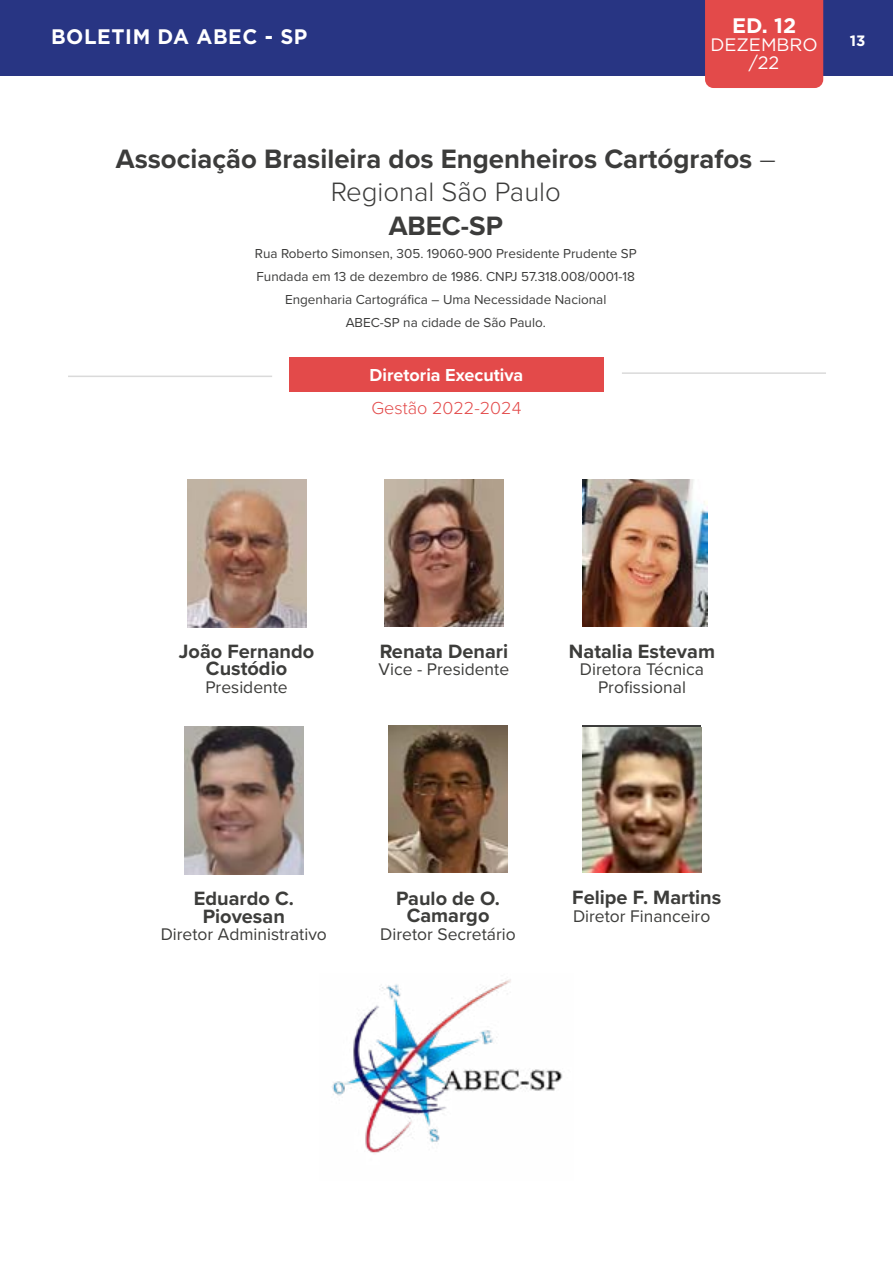
<style>
.page{position:relative;width:893px;height:1263px;background:#fff}
.page>*{position:absolute;margin:0;border:0;box-sizing:border-box;transform-origin:0 0}
.t1{font:700 27.6px/33px "Proxima Nova";color:#3c3c3b;text-align:center}
.t2{font:700 21px "Gotham";letter-spacing:.03em;color:#fff}
.t3{font:700 19.95px/17.4px "Proxima Nova";color:#3d3d3b;text-align:center}
.t4{font:700 18px "Proxima Nova";color:#fff}
.t5{font:300 18px "Proxima Nova";color:#e34a4a}
.t6{font:18px/18px "Gotham";color:#fff;text-align:center}
.t7{font:17.4px/17.4px "Proxima Nova";color:#3d3d3b;text-align:center}
.t8{font:700 15px "Gotham";color:#fff}
.t9{font:13.5px/23px "Proxima Nova";color:#3c3c3b;text-align:center}
.s1{font-weight:300}
</style>
<div class="page">
<div style="left:0;top:0;width:893px;height:75px;background:#283583"></div>
<div style="left:705px;top:0;width:118px;height:88px;background:#e34a4a"></div>
<div style="left:289px;top:357px;width:315px;height:34px;background:#e34a4a"></div>
<hr style="left:68px;top:376px;width:204px;height:1px;background:#dadada">
<hr style="left:622px;top:372px;width:204px;height:2px;background:#dadada">
<img style="left:332px;top:979px;width:231px;height:174px">
<img style="left:389px;top:725px;width:118px;height:147px">
<img style="left:187px;top:479px;width:119px;height:148px">
<img style="left:583px;top:479px;width:124px;height:147px">
<img style="left:582px;top:727px;width:119px;height:145px">
<img style="left:384px;top:479px;width:119px;height:147px">
<img style="left:184px;top:727px;width:119px;height:147px">
<h2 class="t2" style="left:732px;top:13px;width:65px">ED. 12</h2>
<h3 class="t6" style="left:710px;top:35px;width:109px">DEZEMBRO /22</h3>
<h2 class="t2" style="left:51px;top:24px;width:258px">BOLETIM DA ABEC - SP</h2>
<p class="t8" style="left:850px;top:32px;width:17px">13</p>
<h1 class="t1" style="left:116px;top:142px;width:661px">Associação Brasileira dos Engenheiros Cartógrafos <span class="s1">–<br>Regional São Paulo</span></h1>
<h1 class="t1" style="left:389px;top:208px;width:116px">ABEC-SP</h1>
<p class="t9" style="left:255px;top:241px;width:383px">Rua Roberto Simonsen, 305. 19060-900 Presidente Prudente SP Fundada em 13 de dezembro de 1986. CNPJ 57.318.008/0001-18<br>Engenharia Cartográfica – Uma Necessidade Nacional<br>ABEC-SP na cidade de São Paulo.</p>
<h3 class="t4" style="left:370px;top:362px;width:155px">Diretoria Executiva</h3>
<h3 class="t5" style="left:371px;top:395px;width:151px">Gestão 2022-2024</h3>
<h3 class="t3" style="left:179px;top:642px;width:137px">João Fernando<br>Custódio</h3>
<p class="t7" style="left:205px;top:677px;width:84px">Presidente</p>
<h3 class="t3" style="left:380px;top:642px;width:130px">Renata Denari</h3>
<p class="t7" style="left:379px;top:660px;width:132px">Vice - Presidente</p>
<h3 class="t3" style="left:569px;top:642px;width:148px">Natalia Estevam</h3>
<p class="t7" style="left:580px;top:660px;width:126px">Diretora Técnica<br>Profissional</p>
<h3 class="t3" style="left:194px;top:889px;width:102px">Eduardo C.<br>Piovesan</h3>
<p class="t7" style="left:161px;top:925px;width:168px">Diretor Administrativo</p>
<h3 class="t3" style="left:396px;top:889px;width:105px">Paulo de O.<br>Camargo</h3>
<p class="t7" style="left:380px;top:925px;width:137px">Diretor Secretário</p>
<h3 class="t3" style="left:572px;top:888px;width:151px">Felipe F. Martins</h3>
<p class="t7" style="left:573px;top:906px;width:139px">Diretor Financeiro</p>
</div>
